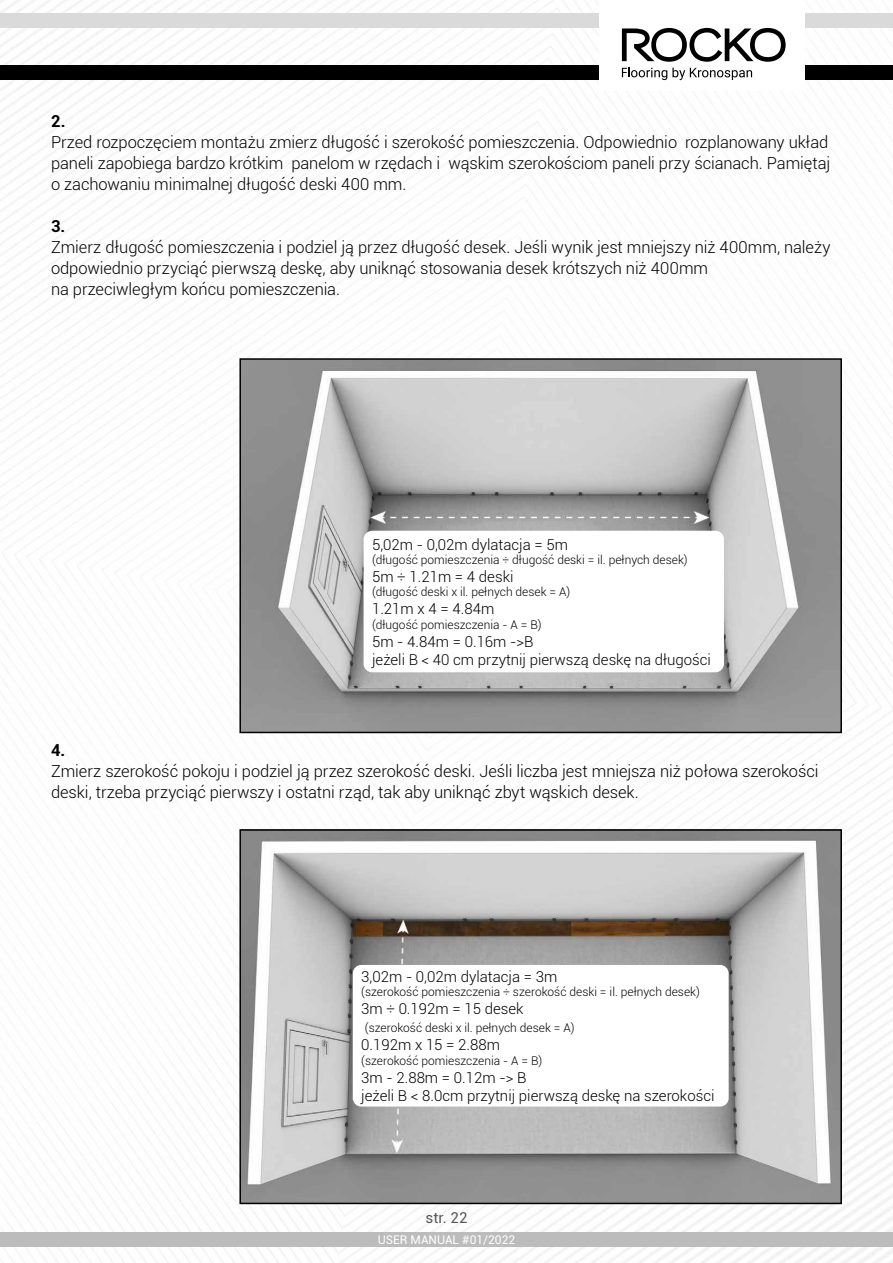
<style>
.page{position:relative;width:893px;height:1263px;background:#fff}
.page>*{position:absolute;margin:0;border:0;box-sizing:border-box;transform-origin:0 0}
.t1{font:300 16.5px/21px "Roboto";letter-spacing:-.005em;color:#000}
.t2{font:700 16.5px "Roboto";color:#000}
.t3{font:300 15px/18px "Roboto";color:#000}
.t4{font:15px "Roboto";color:#575756}
.t5{font:300 12px "Roboto";color:#000}
.t6{font:12px "Roboto";color:#fff}
</style>
<div class="page">
<div style="left:0;top:13px;width:893px;height:15px;background:#dadada"></div>
<div style="left:0;top:65px;width:893px;height:15px;background:#000"></div>
<div style="left:600px;top:0;width:205px;height:90px;background:#fff"></div>
<div style="left:0;top:1232px;width:893px;height:15px;background:#bcbcbc"></div>
<svg style="left:622px;top:28px;width:164px;height:34px"></svg>
<svg style="left:622px;top:68px;width:130px;height:12px"></svg>
<img style="left:242px;top:361px;width:597px;height:369px">
<div style="left:239px;top:358px;width:603px;height:375px;border:2px solid #000"></div>
<img style="left:242px;top:832px;width:597px;height:369px">
<div style="left:239px;top:829px;width:603px;height:375px;border:2px solid #000"></div>
<div style="left:364px;top:531px;width:360px;height:141px;background:#fff;border-radius:9px"></div>
<div style="left:353px;top:965px;width:376px;height:141px;background:#fff;border-radius:9px"></div>
<p class="t2" style="left:51px;top:110px;width:16px">2.</p>
<p class="t1" style="left:51px;top:131px;width:781px;text-align:justify">Przed rozpoczęciem montażu zmierz długość i szerokość pomieszczenia. Odpowiednio rozplanowany układ paneli zapobiega bardzo krótkim panelom w rzędach i wąskim szerokościom paneli przy ścianach. Pamiętaj o zachowaniu minimalnej długość deski 400 mm.</p>
<p class="t2" style="left:51px;top:215px;width:16px">3.</p>
<p class="t1" style="left:51px;top:236px;width:781px">Zmierz długość pomieszczenia i podziel ją przez długość desek. Jeśli wynik jest mniejszy niż 400mm, należy odpowiednio przyciąć pierwszą deskę, aby uniknąć stosowania desek krótszych niż 400mm<br>na przeciwległym końcu pomieszczenia.</p>
<p class="t3" style="left:372px;top:535px;width:198px">5,02m - 0,02m dylatacja = 5m</p>
<p class="t5" style="left:372px;top:551px;width:317px">(długość pomieszczenia ÷ długość deski = il. pełnych desek)</p>
<p class="t3" style="left:372px;top:567px;width:143px">5m ÷ 1.21m = 4 deski</p>
<p class="t5" style="left:372px;top:584px;width:200px">(długość deski x il. pełnych desek = A)</p>
<p class="t3" style="left:372px;top:599px;width:124px">1.21m x 4 = 4.84m</p>
<p class="t5" style="left:372px;top:616px;width:171px">(długość pomieszczenia - A = B)</p>
<p class="t3" style="left:372px;top:632px;width:340px">5m - 4.84m = 0.16m -&gt;B<br>jeżeli B &lt; 40 cm przytnij pierwszą deskę na długości</p>
<p class="t2" style="left:51px;top:738px;width:16px">4.</p>
<p class="t1" style="left:51px;top:760px;width:769px">Zmierz szerokość pokoju i podziel ją przez szerokość deski. Jeśli liczba jest mniejsza niż połowa szerokości deski, trzeba przyciąć pierwszy i ostatni rząd, tak aby uniknąć zbyt wąskich desek.</p>
<p class="t3" style="left:361px;top:967px;width:198px">3,02m - 0,02m dylatacja = 3m</p>
<p class="t5" style="left:361px;top:984px;width:340px">(szerokość pomieszczenia ÷ szerokość deski = il. pełnych desek)</p>
<p class="t3" style="left:361px;top:999px;width:164px">3m ÷ 0.192m = 15 desek</p>
<p class="t5" style="left:365px;top:1020px;width:211px">(szerokość deski x il. pełnych desek = A)</p>
<p class="t3" style="left:361px;top:1035px;width:140px">0.192m x 15 = 2.88m</p>
<p class="t5" style="left:361px;top:1052px;width:183px">(szerokość pomieszczenia - A = B)</p>
<p class="t3" style="left:361px;top:1068px;width:355px">3m - 2.88m = 0.12m -&gt; B<br>jeżeli B &lt; 8.0cm przytnij pierwszą deskę na szerokości</p>
<p class="t4" style="left:426px;top:1207px;width:43px">str. 22</p>
<p class="t6" style="left:378px;top:1231px;width:139px">USER MANUAL #01/2022</p>
</div>
